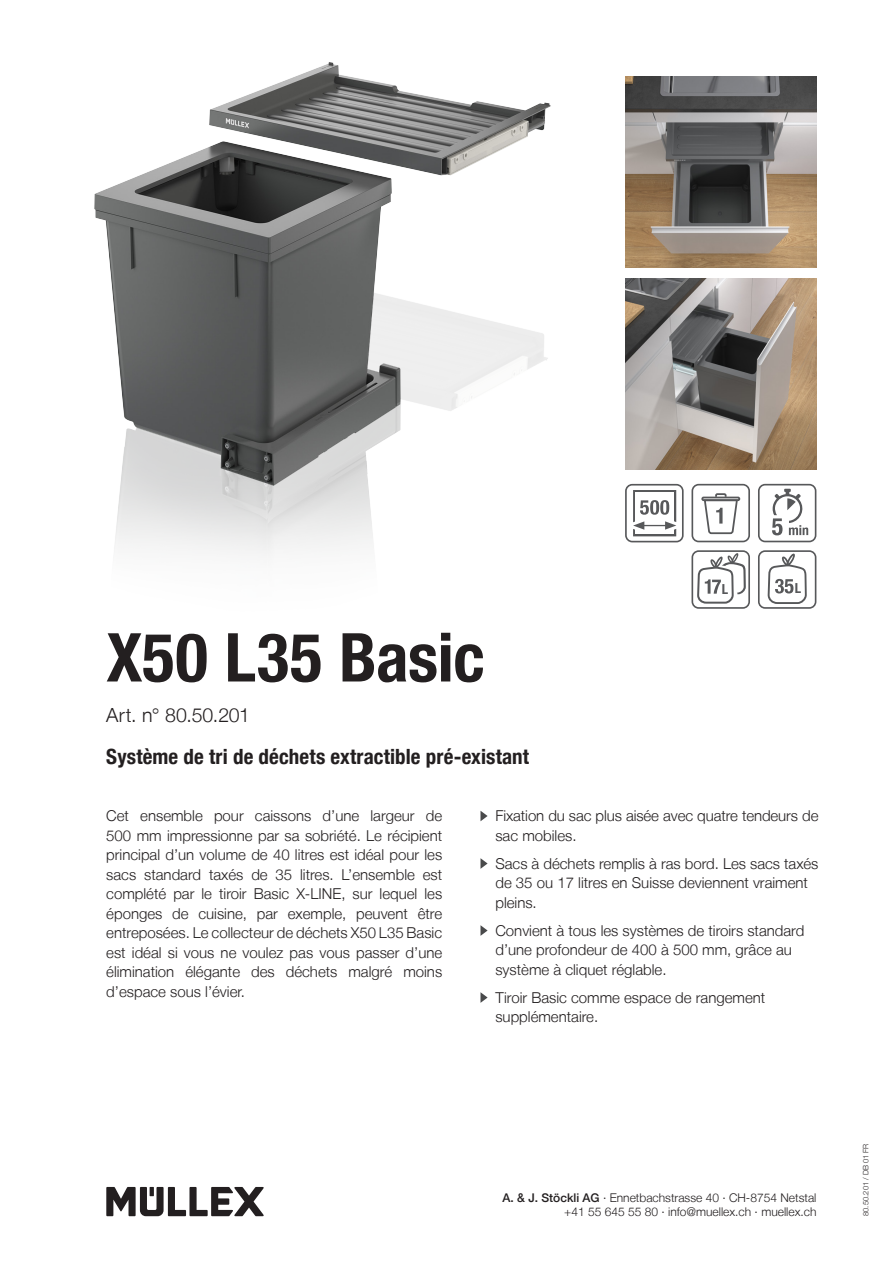
<style>
.page{position:relative;width:893px;height:1263px;background:#fff}
.page>*{position:absolute;margin:0;border:0;box-sizing:border-box;transform-origin:0 0}
.Titel_Bold_Cond_45_4{font:700 condensed 67.5px "Helvetica Neue LT";letter-spacing:-.005em;color:#231f20}
.Untertitel_Bold_Cond{font:700 condensed 21px "Helvetica Neue LT";letter-spacing:.005em;color:#231f20}
.Art__Nr__Light_13_15{font:300 19.5px "Helvetica Neue LT";color:#231f20}
.Produktetext_10_13{font:300 15px/19.5px "Helvetica Neue LT";color:#231f20;text-align:justify}
.Aufzaehlungstext_Lig{font:300 15px/19.5px "Helvetica Neue LT";color:#231f20}
.t1{font:700 condensed 13.95px "Helvetica Neue LT Std";color:#57585a}
.Adresse_Light_8_9_6{font:300 12px/14.4px "Helvetica Neue LT";color:#231f20;text-align:right}
.t2{font:300 7.5px "Helvetica Neue LT";color:#231f20}
.s1{font-weight:500}
</style>
<div class="page">
<svg style="left:480px;top:811px;width:8px;height:10px"></svg>
<svg style="left:480px;top:858px;width:8px;height:11px"></svg>
<svg style="left:480px;top:925px;width:8px;height:11px"></svg>
<svg style="left:480px;top:992px;width:8px;height:11px"></svg>
<img style="left:625px;top:77px;width:191px;height:191px">
<img style="left:94px;top:62px;width:457px;height:494px">
<img style="left:625px;top:279px;width:191px;height:191px">
<svg style="left:625px;top:484px;width:59px;height:58px"></svg>
<svg style="left:691px;top:484px;width:59px;height:58px"></svg>
<svg style="left:758px;top:484px;width:58px;height:58px"></svg>
<svg style="left:758px;top:550px;width:58px;height:59px"></svg>
<svg style="left:691px;top:550px;width:59px;height:59px"></svg>
<svg style="left:106px;top:1187px;width:158px;height:29px"></svg>
<p class="Titel_Bold_Cond_45_4" style="left:106px;top:617px;width:380px">X50 L35 Basic</p>
<p class="Art__Nr__Light_13_15" style="left:106px;top:703px;width:145px">Art. n° 80.50.201</p>
<p class="Untertitel_Bold_Cond" style="left:106px;top:743px;width:424px">Système de tri de déchets extractible pré-existant</p>
<p class="t1" style="left:722px;top:580px;width:8px">L</p>
<p class="t1" style="left:795px;top:580px;width:8px">L</p>
<p class="Produktetext_10_13" style="left:106px;top:806px;width:337px">Cet ensemble pour caissons d’une largeur de 500 mm impressionne par sa sobriété. Le récipient principal d’un volume de 40 litres est idéal pour les sacs standard taxés de 35 litres. L’ensemble est complété par le tiroir Basic X-LINE, sur lequel les éponges de cuisine, par exemple, peuvent être entreposées. Le collecteur de déchets X50 L35 Basic est idéal si vous ne voulez pas vous passer d’une élimination élégante des déchets malgré moins d’espace sous l’évier.</p>
<p class="Aufzaehlungstext_Lig" style="left:495px;top:806px;width:325px">Fixation du sac plus aisée avec quatre tendeurs de sac mobiles.</p>
<p class="Aufzaehlungstext_Lig" style="left:495px;top:853px;width:325px">Sacs à déchets remplis à ras bord. Les sacs taxés de 35 ou 17 litres en Suisse deviennent vraiment pleins.</p>
<p class="Aufzaehlungstext_Lig" style="left:495px;top:920px;width:310px">Convient à tous les systèmes de tiroirs standard d’une profondeur de 400 à 500 mm, grâce au système à cliquet réglable.</p>
<p class="Aufzaehlungstext_Lig" style="left:495px;top:987px;width:271px">Tiroir Basic comme espace de rangement supplémentaire.</p>
<p class="Adresse_Light_8_9_6" style="left:503px;top:1190px;width:315px"><span class="s1">A. &amp; J. Stöckli AG</span> · Ennetbachstrasse 40 · CH-8754 Netstal +41 55 645 55 80 · info@muellex.ch · muellex.ch</p>
<p class="t2" style="left:861px;top:1216px;width:74px;rotate:-90deg">80.50.201 / DB 01 FR</p>
</div>
